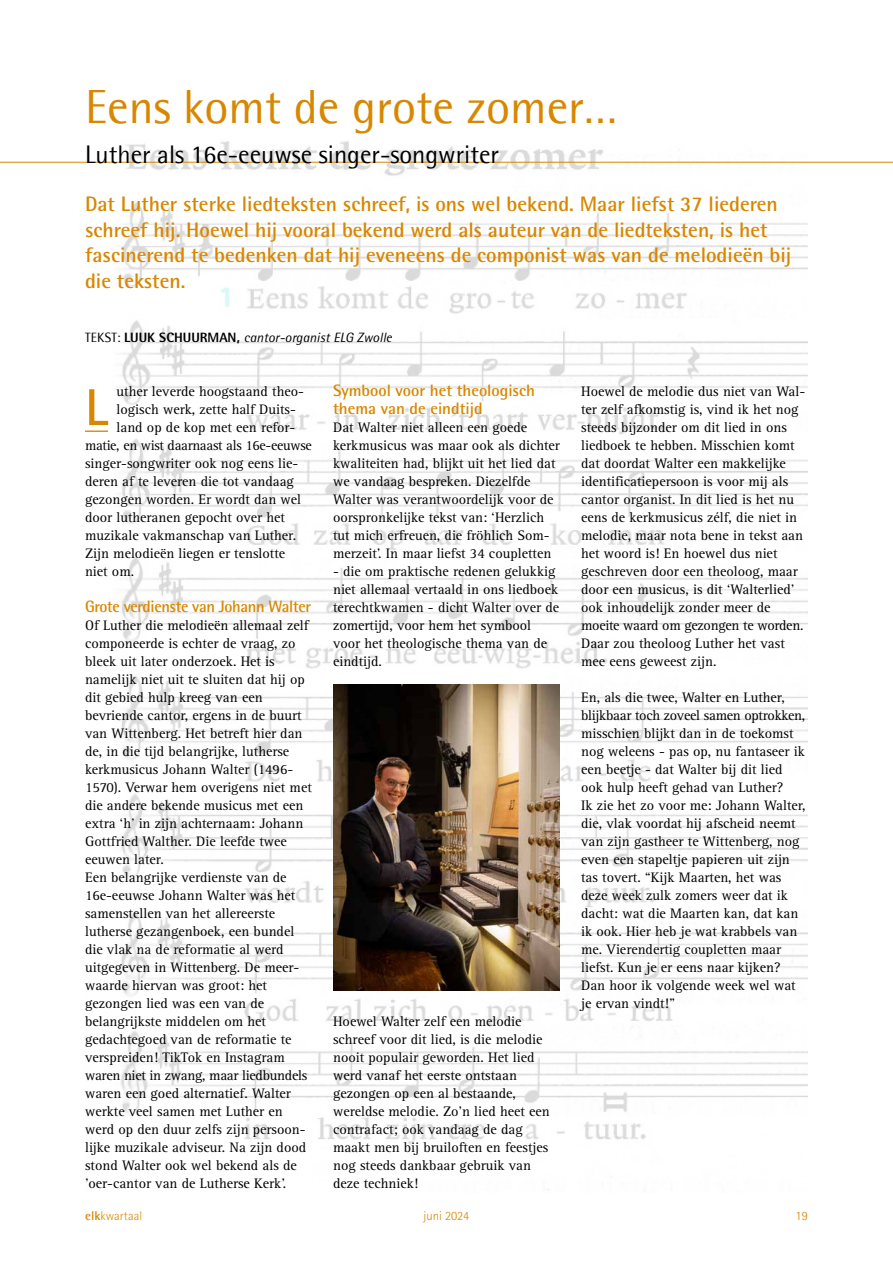
<style>
.page{position:relative;width:893px;height:1263px;background:#fff}
.page>*{position:absolute;margin:0;border:0;box-sizing:border-box;transform-origin:0 0}
.t1{font:700 51.9px "Rotis Sans Serif Std";color:#d88700}
.t2{font:48px "AT Rotis Semi Sans";color:#d88700}
.t3{font:25.5px "AT Rotis Semi Sans";color:#000}
.t4{font:700 21px/25.5px "Rotis Semi Sans Std";color:#d88700}
.t5{font:700 16.5px/18px "Rotis Semi Sans Std";color:#d88700}
.t6{font:700 16.5px "Rotis Semi Sans Std";letter-spacing:-.02em;color:#d88700}
.t7{font:14.25px/18px "Rotis Serif Std";color:#000}
.t8{font:14.25px "Rotis Serif Std";letter-spacing:-.02em;color:#000}
.t9{font:italic 13.5px "Rotis Semi Sans Std";color:#000}
.t10{font:300 12.75px "Rotis Semi Sans Std";color:#d88700}
.s1{font-family:"AT Rotis Semi Sans";font-style:normal}
.s2{font-weight:800;font-style:normal}
.s3{font-weight:700}
</style>
<div class="page">
<img style="left:85px;top:141px;width:723px;height:1049px">
<hr style="left:85px;top:430px;width:23px;height:2px;background:#d88700">
<img style="left:333px;top:684px;width:227px;height:306px">
<hr style="left:0;top:162px;width:893px;height:1px;background:#d88700">
<h2 class="t2" style="left:85px;top:79px;width:534px">Eens komt de grote zomer…</h2>
<h3 class="t3" style="left:85px;top:139px;width:415px">Luther als 16e-eeuwse singer-songwriter</h3>
<p class="t4" style="left:85px;top:191px;width:708px">Dat Luther sterke liedteksten schreef, is ons wel bekend. Maar liefst 37 liederen schreef hij. Hoewel hij vooral bekend werd als auteur van de liedteksten, is het fascinerend te bedenken dat hij eveneens de componist was van de melodieën bij die teksten.</p>
<p class="t9" style="left:85px;top:329px;width:308px"><span class="s1">TEKST:</span> <span class="s2">LUUK SCHUURMAN,</span> cantor-organist ELG Zwolle</p>
<p class="t7" style="left:117px;top:383px;width:189px">uther leverde hoogstaand theo-</p>
<p class="t7" style="left:117px;top:401px;width:181px">logisch werk, zette half Duits-</p>
<p class="t7" style="left:117px;top:419px;width:180px">land op de kop met een refor-</p>
<p class="t8" style="left:85px;top:437px;width:228px">matie, en wist daarnaast als 16e-eeuwse</p>
<p class="t7" style="left:85px;top:455px;width:215px">singer-songwriter ook nog eens lie-</p>
<p class="t7" style="left:85px;top:473px;width:210px">deren af te leveren die tot vandaag</p>
<p class="t7" style="left:85px;top:491px;width:218px">gezongen worden. Er wordt dan wel</p>
<p class="t7" style="left:85px;top:509px;width:201px">door lutheranen gepocht over het</p>
<p class="t7" style="left:85px;top:527px;width:213px">muzikale vakmanschap van Luther.</p>
<p class="t7" style="left:85px;top:545px;width:202px">Zijn melodieën liegen er tenslotte</p>
<p class="t7" style="left:85px;top:563px;width:51px">niet om.</p>
<p class="t6" style="left:85px;top:596px;width:228px">Grote verdienste van Johann Walter</p>
<p class="t7" style="left:85px;top:617px;width:228px">Of Luther die melodieën allemaal zelf componeerde is echter de vraag, zo bleek uit later onderzoek. Het is namelijk niet uit te sluiten dat hij op dit gebied hulp kreeg van een bevriende cantor, ergens in de buurt van Wittenberg. Het betreft hier dan de, in die tijd belangrijke, lutherse kerkmusicus Johann Walter (1496- 1570). Verwar hem overigens niet met die andere bekende musicus met een extra ‘h’ in zijn achternaam: Johann Gottfried Walther. Die leefde twee eeuwen later.<br>Een belangrijke verdienste van de 16e-eeuwse Johann Walter was het samenstellen van het allereerste lutherse gezangenboek, een bundel die vlak na de reformatie al werd uitgegeven in Wittenberg. De meer&shy;waarde hiervan was groot: het gezongen lied was een van de belangrijkste middelen om het gedachtegoed van de reformatie te verspreiden! TikTok en Instagram waren niet in zwang, maar liedbundels waren een goed alternatief. Walter werkte veel samen met Luther en werd op den duur zelfs zijn persoon&shy;lijke muzikale adviseur. Na zijn dood stond Walter ook wel bekend als de 'oer-cantor van de Lutherse Kerk’.</p>
<h1 class="t1" style="left:85px;top:375px;width:25px">L</h1>
<p class="t5" style="left:333px;top:381px;width:203px">Symbool voor het theologisch thema van de eindtijd</p>
<p class="t7" style="left:333px;top:419px;width:228px">Dat Walter niet alleen een goede kerkmusicus was maar ook als dichter kwaliteiten had, blijkt uit het lied dat we vandaag bespreken. Diezelfde Walter was verantwoordelijk voor de oorspronkelijke tekst van: ‘Herzlich tut mich erfreuen, die fröhlich Som&shy;merzeit’. In maar liefst 34 coupletten</p>
<p class="t7" style="left:333px;top:563px;width:228px">- die om praktische redenen gelukkig niet allemaal vertaald in ons liedboek terechtkwamen - dicht Walter over de zomertijd, voor hem het symbool voor het theologische thema van de eindtijd.</p>
<p class="t7" style="left:333px;top:1013px;width:218px">Hoewel Walter zelf een melodie schreef voor dit lied, is die melodie nooit populair geworden. Het lied werd vanaf het eerste ontstaan gezongen op een al bestaande, wereldse melodie. Zo’n lied heet een contrafact; ook vandaag de dag maakt men bij bruiloften en feestjes nog steeds dankbaar gebruik van deze techniek!</p>
<p class="t7" style="left:581px;top:383px;width:226px">Hoewel de melodie dus niet van Wal&shy;ter zelf afkomstig is, vind ik het nog steeds bijzonder om dit lied in ons liedboek te hebben. Misschien komt dat doordat Walter een makkelijke identificatiepersoon is voor mij als cantor organist. In dit lied is het nu eens de kerkmusicus zélf, die niet in melodie, maar nota bene in tekst aan het woord is! En hoewel dus niet geschreven door een theoloog, maar door een musicus, is dit ‘Walterlied’ ook inhoudelijk zonder meer de moeite waard om gezongen te worden.<br>Daar zou theoloog Luther het vast mee eens geweest zijn.</p>
<p class="t7" style="left:581px;top:689px;width:226px">En, als die twee, Walter en Luther, blijkbaar toch zoveel samen optrokken, misschien blijkt dan in de toekomst nog weleens - pas op, nu fantaseer ik een beetje - dat Walter bij dit lied ook hulp heeft gehad van Luther?<br>Ik zie het zo voor me: Johann Walter, die, vlak voordat hij afscheid neemt van zijn gastheer te Wittenberg, nog even een stapeltje papieren uit zijn tas tovert. “Kijk Maarten, het was deze week zulk zomers weer dat ik dacht: wat die Maarten kan, dat kan ik ook. Hier heb je wat krabbels van me. Vierendertig coupletten maar liefst. Kun je er eens naar kijken?<br>Dan hoor ik volgende week wel wat je ervan vindt!”</p>
<p class="t10" style="left:85px;top:1208px;width:59px"><span class="s3">elk</span>kwartaal</p>
<p class="t10" style="left:424px;top:1208px;width:47px">juni 2024</p>
<p class="t10" style="left:796px;top:1208px;width:14px">19</p>
</div>
